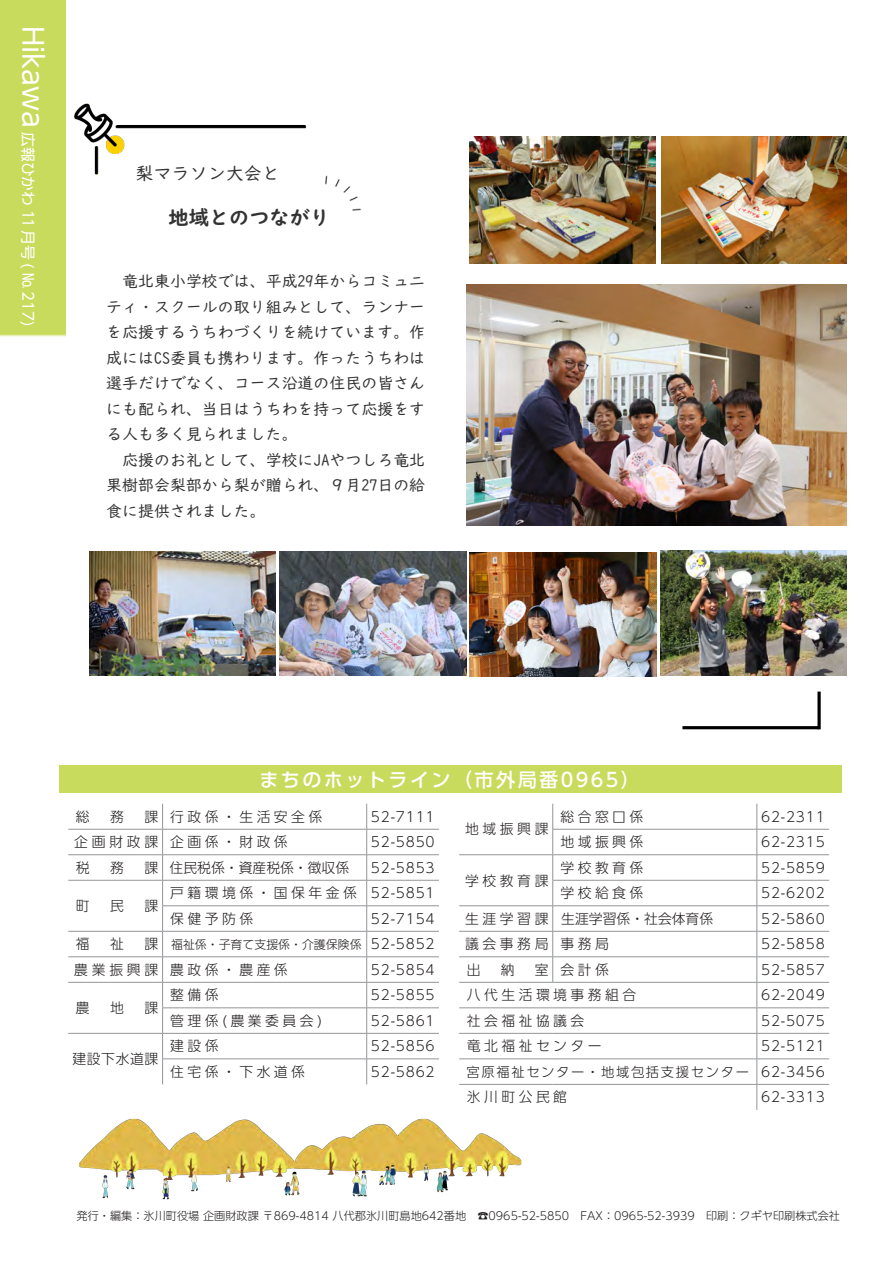
<style>
.page{position:relative;width:893px;height:1263px;background:#fff}
.page>*{position:absolute;margin:0;border:0;box-sizing:border-box;transform-origin:0 0}
.t1{font:27.6px "UD Shin Go Pr 6";color:#fff}
.t2{font:20.25px "UD Digi Kyokasho N B";color:#333}
.t3{font:500 19.2px "UD Shin Go Pr 6 N";letter-spacing:.125em;color:#fff}
.t4{font:18px "UD Digi Kyokasho N R";color:#333}
.t5{font:15.9px/25.5px "UD Digi Kyokasho N R";color:#333;text-align:justify}
.t6{font:14.85px "UD Shin Go Pr 6";color:#fff}
.t7{font:300 13.8px "UD Shin Go Pr 6 N";letter-spacing:.055em;color:#231f20}
.t8{font:300 13.8px "UD Shin Go Pr 6 N";letter-spacing:.25em;color:#231f20}
.t9{font:300 13.8px "UD Shin Go Pr 6 N";color:#231f20}
.t10{font:300 13.35px "UD Shin Go Pr 6 N";letter-spacing:.125em;color:#231f20}
.t11{font:300 11.85px "UD Shin Go Pr 6 N";color:#231f20}
.t12{font:300 11.1px "UD Shin Go Pr 6 N";color:#231f20}
</style>
<div class="page">
<img style="left:73px;top:103px;width:234px;height:72px">
<img style="left:325px;top:175px;width:36px;height:36px">
<div style="left:0;top:0;width:66px;height:347px;background:#c8db5c"></div>
<div style="left:60px;top:765px;width:782px;height:28px;background:#c8db5c"></div>
<hr style="left:68px;top:829px;width:95px;height:1px;background:#939598">
<hr style="left:367px;top:829px;width:72px;height:1px;background:#939598">
<hr style="left:68px;top:854px;width:95px;height:1px;background:#939598">
<hr style="left:367px;top:854px;width:72px;height:1px;background:#939598">
<hr style="left:68px;top:880px;width:95px;height:1px;background:#939598">
<hr style="left:367px;top:880px;width:72px;height:1px;background:#939598">
<hr style="left:367px;top:905px;width:72px;height:1px;background:#939598">
<hr style="left:68px;top:931px;width:95px;height:1px;background:#939598">
<hr style="left:367px;top:931px;width:72px;height:1px;background:#939598">
<hr style="left:68px;top:956px;width:95px;height:1px;background:#939598">
<hr style="left:367px;top:956px;width:72px;height:1px;background:#939598">
<hr style="left:68px;top:982px;width:95px;height:1px;background:#939598">
<hr style="left:367px;top:982px;width:72px;height:1px;background:#939598">
<hr style="left:367px;top:1007px;width:72px;height:1px;background:#939598">
<hr style="left:68px;top:1033px;width:95px;height:1px;background:#939598">
<hr style="left:367px;top:1033px;width:72px;height:1px;background:#939598">
<hr style="left:367px;top:1058px;width:72px;height:1px;background:#939598">
<hr style="left:163px;top:829px;width:204px;height:1px;background:#939598">
<hr style="left:163px;top:854px;width:204px;height:1px;background:#939598">
<hr style="left:163px;top:880px;width:204px;height:1px;background:#939598">
<hr style="left:162px;top:905px;width:205px;height:1px;background:#939598">
<hr style="left:163px;top:931px;width:204px;height:1px;background:#939598">
<hr style="left:163px;top:956px;width:204px;height:1px;background:#939598">
<hr style="left:163px;top:982px;width:204px;height:1px;background:#939598">
<hr style="left:162px;top:1007px;width:205px;height:1px;background:#939598">
<hr style="left:163px;top:1033px;width:204px;height:1px;background:#939598">
<hr style="left:162px;top:1058px;width:205px;height:1px;background:#939598">
<svg style="left:162px;top:804px;width:1px;height:280px"></svg>
<svg style="left:366px;top:804px;width:1px;height:280px"></svg>
<hr style="left:552px;top:829px;width:205px;height:1px;background:#939598">
<hr style="left:757px;top:829px;width:72px;height:1px;background:#939598">
<hr style="left:459px;top:854px;width:94px;height:1px;background:#939598">
<hr style="left:553px;top:854px;width:204px;height:1px;background:#939598">
<hr style="left:757px;top:854px;width:72px;height:1px;background:#939598">
<hr style="left:552px;top:880px;width:205px;height:1px;background:#939598">
<hr style="left:757px;top:880px;width:72px;height:1px;background:#939598">
<hr style="left:459px;top:905px;width:94px;height:1px;background:#939598">
<hr style="left:553px;top:905px;width:204px;height:1px;background:#939598">
<hr style="left:757px;top:905px;width:72px;height:1px;background:#939598">
<hr style="left:459px;top:931px;width:94px;height:1px;background:#939598">
<hr style="left:553px;top:931px;width:204px;height:1px;background:#939598">
<hr style="left:757px;top:931px;width:72px;height:1px;background:#939598">
<hr style="left:459px;top:956px;width:94px;height:1px;background:#939598">
<hr style="left:553px;top:956px;width:204px;height:1px;background:#939598">
<hr style="left:757px;top:956px;width:72px;height:1px;background:#939598">
<hr style="left:459px;top:982px;width:94px;height:1px;background:#939598">
<hr style="left:553px;top:982px;width:204px;height:1px;background:#939598">
<hr style="left:757px;top:982px;width:72px;height:1px;background:#939598">
<hr style="left:459px;top:1007px;width:94px;height:1px;background:#939598">
<hr style="left:553px;top:1007px;width:204px;height:1px;background:#939598">
<hr style="left:757px;top:1007px;width:72px;height:1px;background:#939598">
<hr style="left:459px;top:1033px;width:94px;height:1px;background:#939598">
<hr style="left:553px;top:1033px;width:204px;height:1px;background:#939598">
<hr style="left:757px;top:1033px;width:72px;height:1px;background:#939598">
<hr style="left:459px;top:1058px;width:94px;height:1px;background:#939598">
<hr style="left:553px;top:1058px;width:204px;height:1px;background:#939598">
<hr style="left:757px;top:1058px;width:72px;height:1px;background:#939598">
<hr style="left:459px;top:1084px;width:94px;height:1px;background:#939598">
<hr style="left:553px;top:1084px;width:204px;height:1px;background:#939598">
<hr style="left:757px;top:1084px;width:72px;height:1px;background:#939598">
<svg style="left:757px;top:804px;width:1px;height:306px"></svg>
<svg style="left:552px;top:804px;width:1px;height:178px"></svg>
<img style="left:466px;top:284px;width:381px;height:242px">
<img style="left:280px;top:551px;width:186px;height:124px">
<img style="left:470px;top:552px;width:186px;height:125px">
<img style="left:89px;top:551px;width:187px;height:124px">
<img style="left:661px;top:136px;width:186px;height:128px">
<img style="left:470px;top:136px;width:186px;height:128px">
<img style="left:660px;top:551px;width:187px;height:124px">
<img style="left:78px;top:1118px;width:444px;height:82px">
<svg style="left:817px;top:693px;width:4px;height:35px"></svg>
<hr style="left:684px;top:726px;width:133px;height:3px;background:#000">
<p class="t1" style="left:55px;top:26px;width:104px;rotate:90deg">Hikawa</p>
<p class="t6" style="left:40px;top:132px;width:196px;rotate:90deg">広報ひかわ 11 月号 ) No 217(</p>
<p class="t4" style="left:135px;top:163px;width:146px">梨マラソン大会と</p>
<p class="t2" style="left:169px;top:206px;width:163px">地域とのつながり</p>
<p class="t5" style="left:106px;top:269px;width:320px">　竜北東小学校では、平成29年からコミュニティ・スクールの取り組みとして、ランナーを応援するうちわづくりを続けています。作成にはCS委員も携わります。作ったうちわは選手だけでなく、コース沿道の住民の皆さんにも配られ、当日はうちわを持って応援をする人も多く見られました。</p>
<p class="t5" style="left:106px;top:447px;width:320px">　応援のお礼として、学校にJAやつしろ竜北果樹部会梨部から梨が贈られ、９月27日の給食に提供されました。</p>
<p class="t7" style="left:76px;top:805px;width:15px">総</p>
<p class="t7" style="left:110px;top:805px;width:15px">務</p>
<p class="t7" style="left:145px;top:805px;width:15px">課</p>
<p class="t7" style="left:74px;top:831px;width:86px">企画財政課</p>
<p class="t3" style="left:259px;top:764px;width:382px">まちのホットライン（市外局番0965(</p>
<p class="t7" style="left:371px;top:805px;width:65px">52-7111</p>
<p class="t8" style="left:170px;top:805px;width:154px">行政係・生活安全係</p>
<p class="t7" style="left:560px;top:805px;width:84px">総合窓口係</p>
<p class="t7" style="left:465px;top:818px;width:85px">地域振興課</p>
<p class="t7" style="left:170px;top:831px;width:119px">企画係・財政係</p>
<p class="t7" style="left:560px;top:831px;width:84px">地域振興係</p>
<p class="t7" style="left:371px;top:831px;width:65px">52-5850</p>
<p class="t7" style="left:761px;top:805px;width:65px">62-2311</p>
<p class="t7" style="left:761px;top:831px;width:65px">62-2315</p>
<p class="t7" style="left:76px;top:856px;width:15px">税</p>
<p class="t7" style="left:110px;top:856px;width:15px">務</p>
<p class="t7" style="left:145px;top:856px;width:15px">課</p>
<p class="t7" style="left:76px;top:895px;width:15px">町</p>
<p class="t7" style="left:110px;top:895px;width:15px">民</p>
<p class="t7" style="left:145px;top:895px;width:15px">課</p>
<p class="t9" style="left:170px;top:856px;width:181px">住民税係・資産税係・徴収係</p>
<p class="t8" style="left:170px;top:882px;width:188px">戸籍環境係・国保年金係</p>
<p class="t7" style="left:170px;top:907px;width:84px">保健予防係</p>
<p class="t7" style="left:371px;top:856px;width:65px">52-5853</p>
<p class="t7" style="left:371px;top:882px;width:65px">52-5851</p>
<p class="t7" style="left:371px;top:907px;width:65px">52-7154</p>
<p class="t7" style="left:465px;top:869px;width:85px">学校教育課</p>
<p class="t7" style="left:465px;top:907px;width:85px">生涯学習課</p>
<p class="t7" style="left:560px;top:856px;width:84px">学校教育係</p>
<p class="t7" style="left:560px;top:882px;width:84px">学校給食係</p>
<p class="t9" style="left:561px;top:907px;width:154px">生涯学習係・社会体育係</p>
<p class="t7" style="left:761px;top:856px;width:65px">52-5859</p>
<p class="t7" style="left:761px;top:882px;width:65px">52-6202</p>
<p class="t7" style="left:761px;top:907px;width:65px">52-5860</p>
<p class="t7" style="left:76px;top:933px;width:15px">福</p>
<p class="t7" style="left:110px;top:933px;width:15px">祉</p>
<p class="t7" style="left:145px;top:933px;width:15px">課</p>
<p class="t11" style="left:171px;top:934px;width:192px">福祉係・子育て支援係・介護保険係</p>
<p class="t7" style="left:371px;top:933px;width:65px">52-5852</p>
<p class="t7" style="left:465px;top:933px;width:85px">議会事務局</p>
<p class="t7" style="left:560px;top:933px;width:50px">事務局</p>
<p class="t7" style="left:761px;top:933px;width:65px">52-5858</p>
<p class="t7" style="left:74px;top:958px;width:86px">農業振興課</p>
<p class="t7" style="left:170px;top:958px;width:119px">農政係・農産係</p>
<p class="t7" style="left:371px;top:958px;width:65px">52-5854</p>
<p class="t7" style="left:467px;top:958px;width:15px">出</p>
<p class="t7" style="left:501px;top:958px;width:15px">納</p>
<p class="t7" style="left:535px;top:958px;width:15px">室</p>
<p class="t7" style="left:560px;top:958px;width:50px">会計係</p>
<p class="t7" style="left:761px;top:958px;width:65px">52-5857</p>
<p class="t7" style="left:76px;top:997px;width:15px">農</p>
<p class="t7" style="left:110px;top:997px;width:15px">地</p>
<p class="t7" style="left:145px;top:997px;width:15px">課</p>
<p class="t7" style="left:170px;top:984px;width:50px">整備係</p>
<p class="t8" style="left:170px;top:1009px;width:153px">管理係(農業委員会(</p>
<p class="t7" style="left:371px;top:984px;width:65px">52-5855</p>
<p class="t7" style="left:371px;top:1009px;width:65px">52-5861</p>
<p class="t8" style="left:467px;top:984px;width:171px">八代生活環境事務組合</p>
<p class="t8" style="left:467px;top:1009px;width:119px">社会福祉協議会</p>
<p class="t7" style="left:761px;top:984px;width:65px">62-2049</p>
<p class="t7" style="left:761px;top:1009px;width:65px">52-5075</p>
<p class="t7" style="left:72px;top:1048px;width:87px">建設下水道課</p>
<p class="t7" style="left:170px;top:1035px;width:50px">建設係</p>
<p class="t7" style="left:170px;top:1060px;width:136px">住宅係・下水道係</p>
<p class="t7" style="left:371px;top:1035px;width:65px">52-5856</p>
<p class="t7" style="left:371px;top:1060px;width:65px">52-5862</p>
<p class="t8" style="left:467px;top:1035px;width:136px">竜北福祉センター</p>
<p class="t10" style="left:467px;top:1061px;width:284px">宮原福祉センター・地域包括支援センター</p>
<p class="t7" style="left:761px;top:1035px;width:65px">52-5121</p>
<p class="t7" style="left:761px;top:1060px;width:65px">62-3456</p>
<p class="t7" style="left:467px;top:1086px;width:102px">氷川町公民館</p>
<p class="t7" style="left:761px;top:1086px;width:65px">62-3313</p>
<p class="t12" style="left:77px;top:1207px;width:765px">発行・編集：氷川町役場企画財政課〒869-4814 八代郡氷川町島地642番地　☎0965-52-5850　FAX：0965-52-3939　印刷：クギヤ印刷株式会社</p>
</div>
